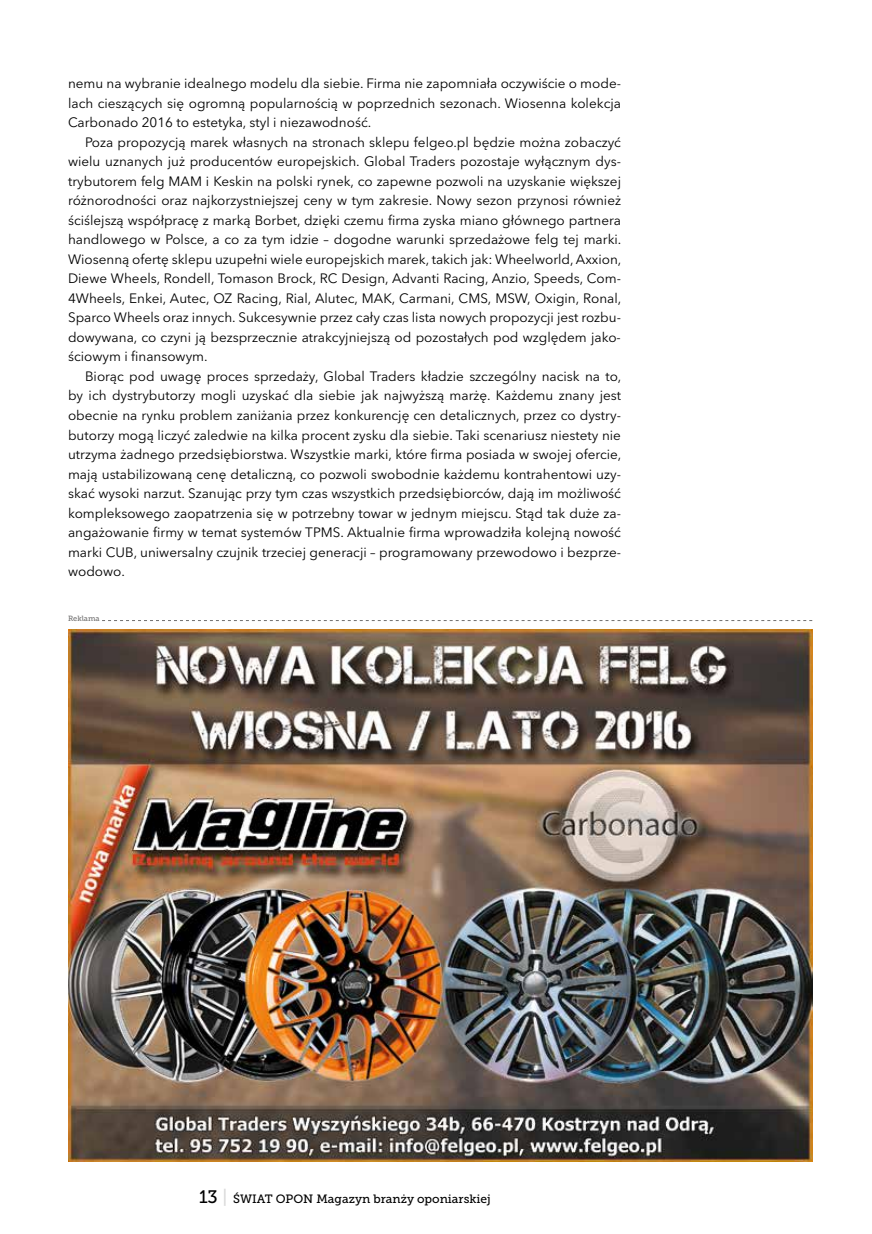
<style>
.page{position:relative;width:872px;height:1234px;background:#fff}
.page>*{position:absolute;margin:0;border:0;box-sizing:border-box;transform-origin:0 0}
.t1{font:13.5px/19.5px "Avenir Next LT Pro";color:#000;text-align:justify}
.t2{font:12px "Museo Slab 500";color:#000}
.t3{font:7.5px "Museo Slab 500";color:#706f6f}
.s1{font-size:18px}
.s2{font-size:18px;color:#dadada}
</style>
<div class="page">
<img style="left:68px;top:629px;width:744px;height:532px">
<svg style="left:102px;top:620px;width:710px;height:1px"></svg>
<p class="t1" style="left:68px;top:74px;width:554px">nemu na wybranie idealnego modelu dla siebie. Firma nie zapomniała oczywiście o mode&shy;lach cieszących się ogromną popularnością w poprzednich sezonach. Wiosenna kolekcja Carbonado 2016 to estetyka, styl i niezawodność.</p>
<p class="t1" style="left:68px;top:132px;width:555px;text-indent:17px">Poza propozycją marek własnych na stronach sklepu felgeo.pl będzie można zobaczyć wielu uznanych już producentów europejskich. Global Traders pozostaje wyłącznym dys&shy;trybutorem felg MAM i Keskin na polski rynek, co zapewne pozwoli na uzyskanie większej różnorodności oraz najkorzystniejszej ceny w tym zakresie. Nowy sezon przynosi również ściślejszą współpracę z marką Borbet, dzięki czemu firma zyska miano głównego partnera handlowego w Polsce, a co za tym idzie – dogodne warunki sprzedażowe felg tej marki.<br>Wiosenną ofertę sklepu uzupełni wiele europejskich marek, takich jak: Wheelworld, Axxion, Diewe Wheels, Rondell, Tomason Brock, RC Design, Advanti Racing, Anzio, Speeds, Com-4Wheels, Enkei, Autec, OZ Racing, Rial, Alutec, MAK, Carmani, CMS, MSW, Oxigin, Ronal, Sparco Wheels oraz innych. Sukcesywnie przez cały czas lista nowych propozycji jest rozbu&shy;dowywana, co czyni ją bezsprzecznie atrakcyjniejszą od pozostałych pod względem jako&shy;ściowym i finansowym.</p>
<p class="t1" style="left:68px;top:366px;width:555px;text-indent:17px">Biorąc pod uwagę proces sprzedaży, Global Traders kładzie szczególny nacisk na to, by ich dystrybutorzy mogli uzyskać dla siebie jak najwyższą marżę. Każdemu znany jest obecnie na rynku problem zaniżania przez konkurencję cen detalicznych, przez co dystry&shy;butorzy mogą liczyć zaledwie na kilka procent zysku dla siebie. Taki scenariusz niestety nie utrzyma żadnego przedsiębiorstwa. Wszystkie marki, które firma posiada w swojej ofercie, mają ustabilizowaną cenę detaliczną, co pozwoli swobodnie każdemu kontrahentowi uzy&shy;skać wysoki narzut. Szanując przy tym czas wszystkich przedsiębiorców, dają im możliwość kompleksowego zaopatrzenia się w potrzebny towar w jednym miejscu. Stąd tak duże za&shy;angażowanie firmy w temat systemów TPMS. Aktualnie firma wprowadziła kolejną nowość marki CUB, uniwersalny czujnik trzeciej generacji – programowany przewodowo i bezprze&shy;wodowo.</p>
<p class="t3" style="left:68px;top:614px;width:33px">Reklama</p>
<p class="t2" style="left:199px;top:1191px;width:293px"><span class="s1">13</span> <span class="s2">|</span> ŚWIAT OPON Magazyn branży oponiarskiej</p>
</div>
